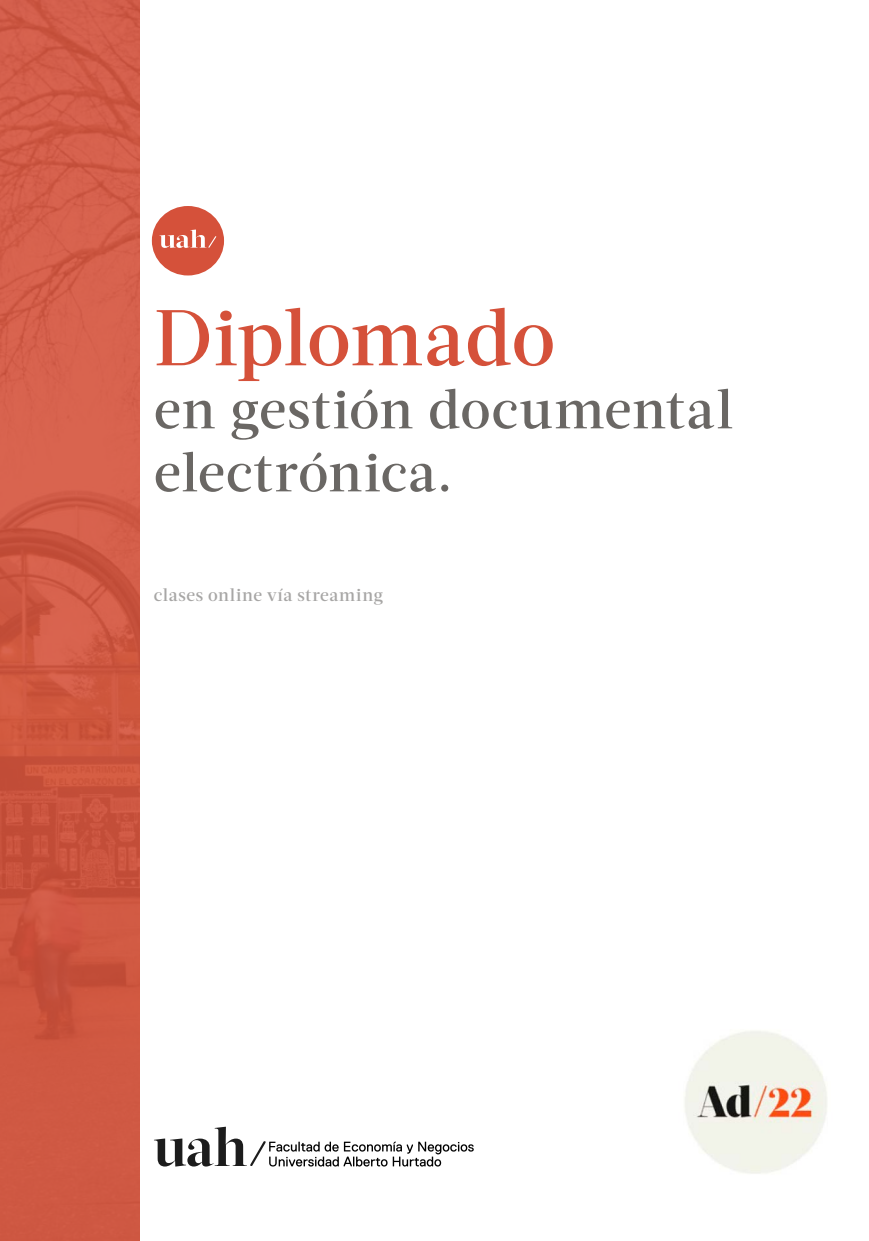
<style>
.page{position:relative;width:869px;height:1241px;background:#fff}
.page>*{position:absolute;margin:0;border:0;box-sizing:border-box;transform-origin:0 0}
.t1{font:500 78.75px "Acta Deck";color:#d5513a}
.t2{font:500 54.25px/63px "Acta Deck";letter-spacing:.01em;color:#6a6764}
.t3{font:500 17.5px "Acta Deck";letter-spacing:.035em;color:#a7a6a5}
</style>
<div class="page">
<svg style="left:0;top:0;width:139px;height:1240px;background:#d05a44"></svg>
<div style="left:152px;top:206px;width:72px;height:69px;background:#d5513a;border-radius:50%"></div>
<svg style="left:159px;top:229px;width:57px;height:19px"></svg>
<svg style="left:154px;top:1126px;width:319px;height:40px"></svg>
<img style="left:684px;top:1031px;width:143px;height:143px">
<h1 class="t1" style="left:154px;top:291px;width:402px">Diplomado</h1>
<p class="t2" style="left:154px;top:378px;width:580px">en gestión documental electrónica.</p>
<p class="t3" style="left:154px;top:584px;width:230px">clases online vía streaming</p>
</div>
